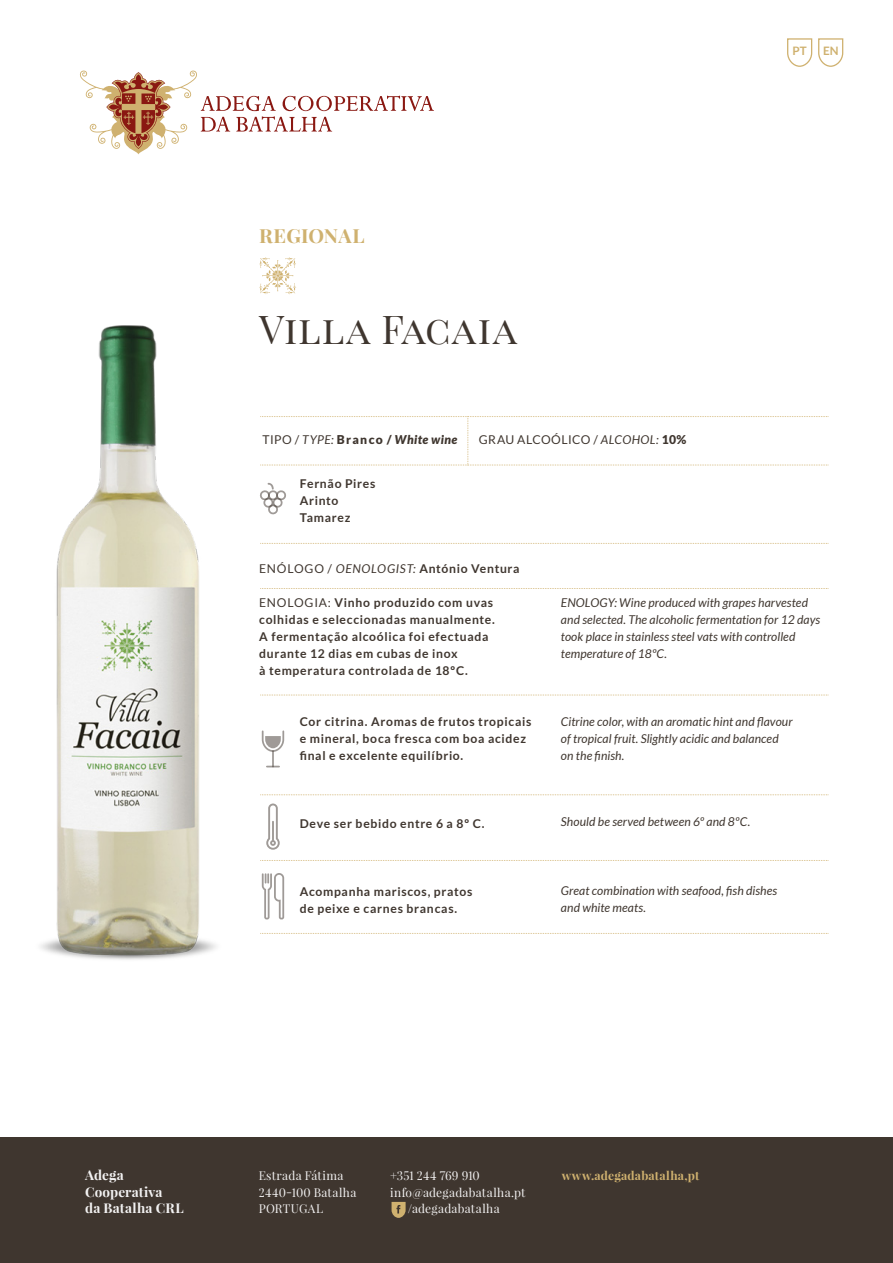
<style>
.page{position:relative;width:893px;height:1263px;background:#fff}
.page>*{position:absolute;margin:0;border:0;box-sizing:border-box;transform-origin:0 0}
.t1{font:38.85px "Playfair Display SC";letter-spacing:.02em;color:#3f362f}
.t2{font:700 19.5px "Playfair Display";letter-spacing:.005em;color:#cfb16f}
.t3{font:700 13.5px/16.5px "Playfair Display";letter-spacing:.015em;color:#f3f2f2}
.t4{font:700 12.15px/17px "Lato";letter-spacing:.055em;color:#3f362f}
.t5{font:italic 12.15px/17px "Lato";letter-spacing:.005em;color:#3f362f}
.t6{font:italic 900 12.15px "Lato";letter-spacing:.025em;color:#3f362f}
.t7{font:12.15px "Lato";letter-spacing:.035em;color:#3f362f}
.t8{font:12px/16.5px "Playfair Display";letter-spacing:.025em;color:#f3f2f2}
.t9{font:700 12px "Playfair Display";letter-spacing:.02em;color:#cfb16f}
.t10{font:700 11.7px "Lato";color:#cfb16f}
.s1{font-weight:400;font-style:normal}
.s2{font-weight:400}
.s3{font-style:normal}
.s4{font-style:italic}
.s5{font-weight:900}
.s6{font-weight:400;font-style:italic}
</style>
<div class="page">
<img style="left:40px;top:325px;width:176px;height:635px">
<svg style="left:259px;top:257px;width:37px;height:37px"></svg>
<svg style="left:80px;top:70px;width:354px;height:84px"></svg>
<svg style="left:260px;top:483px;width:26px;height:31px"></svg>
<svg style="left:261px;top:543px;width:568px;height:1px"></svg>
<svg style="left:261px;top:588px;width:568px;height:1px"></svg>
<svg style="left:262px;top:695px;width:567px;height:1px"></svg>
<svg style="left:261px;top:794px;width:568px;height:1px"></svg>
<svg style="left:261px;top:860px;width:568px;height:1px"></svg>
<svg style="left:261px;top:933px;width:568px;height:1px"></svg>
<svg style="left:261px;top:416px;width:568px;height:50px"></svg>
<svg style="left:266px;top:803px;width:14px;height:47px"></svg>
<hr style="left:272px;top:821px;width:2px;height:21px;background:#3f362f">
<svg style="left:262px;top:873px;width:22px;height:46px"></svg>
<svg style="left:262px;top:730px;width:22px;height:37px"></svg>
<svg style="left:787px;top:38px;width:57px;height:29px"></svg>
<div style="left:0;top:1137px;width:893px;height:126px;background:#3f362f"></div>
<svg style="left:392px;top:1202px;width:14px;height:16px"></svg>
<h2 class="t2" style="left:259px;top:223px;width:107px">REGIONAL</h2>
<h1 class="t1" style="left:259px;top:305px;width:260px">Villa Facaia</h1>
<p class="t6" style="left:263px;top:432px;width:196px"><span class="s1">TIPO /</span> <span class="s2">TYPE:</span> <span class="s3">Branco /</span> White wine</p>
<p class="t7" style="left:479px;top:433px;width:209px">GRAU ALCOÓLICO / <span class="s4">ALCOHOL:</span> <span class="s5">10%</span></p>
<p class="t4" style="left:300px;top:475px;width:77px">Fernão Pires<br>Arinto<br>Tamarez</p>
<p class="t10" style="left:792px;top:44px;width:16px">PT</p>
<p class="t10" style="left:823px;top:44px;width:17px">EN</p>
<p class="t4" style="left:259px;top:560px;width:262px"><span class="s2">ENÓLOGO /</span> <span class="s6">OENOLOGIST:</span> António Ventura</p>
<p class="t4" style="left:259px;top:594px;width:237px"><span class="s2">ENOLOGIA:</span> Vinho produzido com uvas colhidas e seleccionadas manualmente.<br>A fermentação alcoólica foi efectuada durante 12 dias em cubas de inox<br>à temperatura controlada de 18ºC.</p>
<p class="t4" style="left:300px;top:713px;width:233px">Cor citrina. Aromas de frutos tropicais e mineral, boca fresca com boa acidez final e excelente equilíbrio.</p>
<p class="t4" style="left:300px;top:815px;width:186px">Deve ser bebido entre 6 a 8º C.</p>
<p class="t4" style="left:300px;top:883px;width:174px">Acompanha mariscos, pratos de peixe e carnes brancas.</p>
<p class="t5" style="left:561px;top:595px;width:261px">ENOLOGY: Wine produced with grapes harvested and selected. The alcoholic fermentation for 12 days took place in stainless steel vats with controlled temperature of 18ºC.</p>
<p class="t5" style="left:561px;top:714px;width:233px">Citrine color, with an aromatic hint and flavour of tropical fruit. Slightly acidic and balanced on the finish.</p>
<p class="t5" style="left:561px;top:813px;width:191px">Should be served between 6º and 8ºC.</p>
<p class="t5" style="left:561px;top:883px;width:218px">Great combination with seafood, fish dishes and white meats.</p>
<p class="t3" style="left:85px;top:1167px;width:100px">Adega<br>Cooperativa<br>da Batalha CRL</p>
<p class="t8" style="left:390px;top:1167px;width:91px">+351 244 769 910</p>
<p class="t8" style="left:259px;top:1167px;width:99px">Estrada Fátima<br>2440-100 Batalha<br>PORTUGAL</p>
<p class="t8" style="left:390px;top:1184px;width:137px">info@adegadabatalha.pt</p>
<p class="t8" style="left:408px;top:1200px;width:93px">/adegadabatalha</p>
<p class="t9" style="left:562px;top:1168px;width:139px">www.adegadabatalha,pt</p>
</div>
